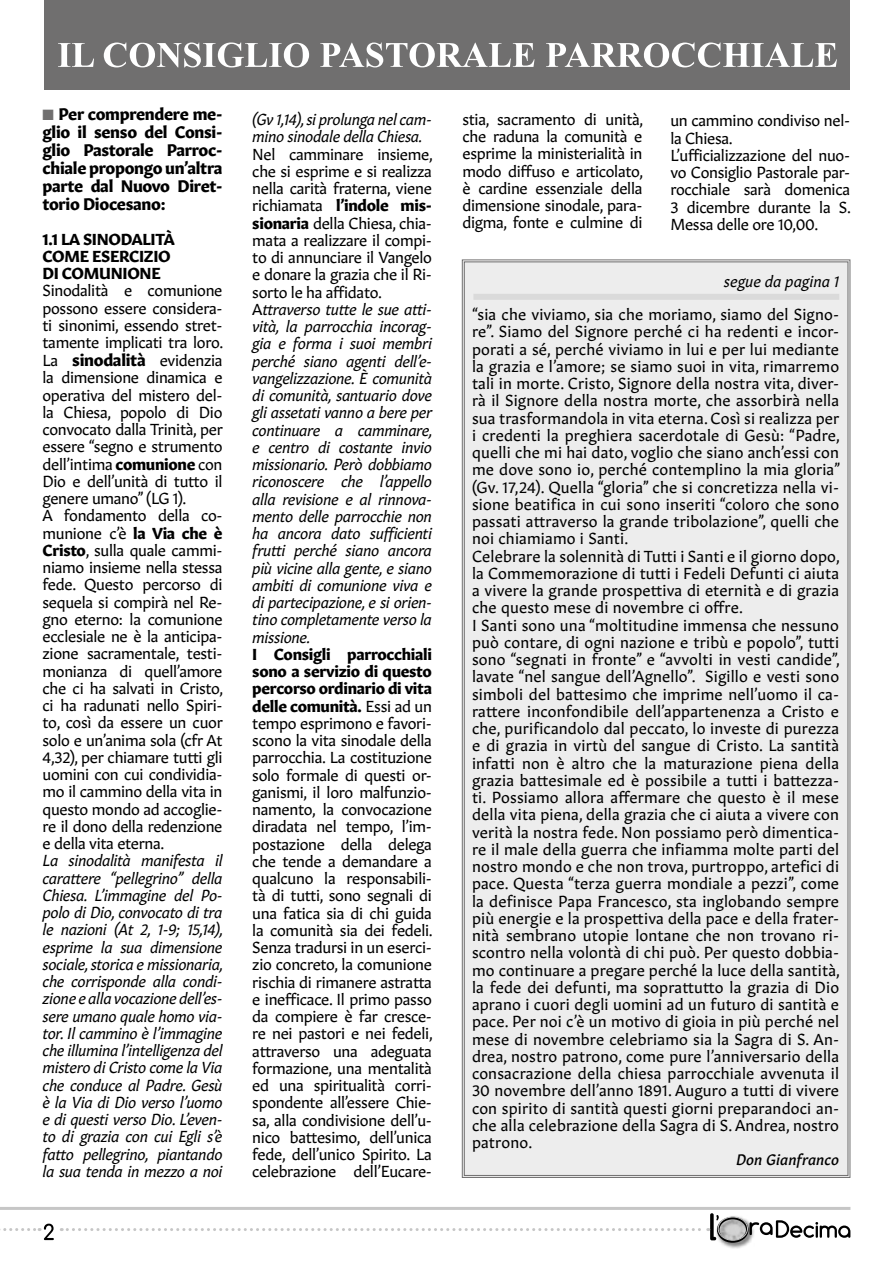
<style>
.page{position:relative;width:893px;height:1263px;background:#fff}
.page>*{position:absolute;margin:0;border:0;box-sizing:border-box;transform-origin:0 0}
.t1{font:700 16.5px/18px "Gitan Latn";letter-spacing:-.02em;color:#000;text-align:justify}
.t2{font:15.75px/17.2px "Gitan Latn";letter-spacing:.01em;color:#000;text-align:justify}
.t3{font:italic 15.75px/17.2px "Gitan Latn";letter-spacing:-.02em;color:#000}
.t4{font:15.75px/17.2px "Gitan Latn";letter-spacing:-.02em;color:#000}
.t5{font:700 15.75px/17.2px "Gitan Latn";letter-spacing:-.02em;color:#000}
.t6{font:italic 15.75px "Gitan Latn";color:#000}
.t7{font:15px "Gitan Latn Me It";letter-spacing:.01em;color:#000}
.s1{color:#706f6f}
.s2{font-weight:700;font-size:16.5px}
.s3{font-weight:700}
.s4{font-style:normal}
.s5{font-weight:700;font-style:normal}
</style>
<div class="page">
<div style="left:44px;top:0;width:806px;height:90px;background:#706f6f"></div>
<div style="left:715px;top:1215px;width:39px;height:33px;background:#000;opacity:.75"></div>
<img style="left:718px;top:1218px;width:29px;height:23px">
<div style="left:717px;top:1217px;width:31px;height:26px;border:3px solid #000;border-radius:50%"></div>
<div style="left:718px;top:1217px;width:30px;height:23px;border:1px solid #c6c6c6;border-radius:50%"></div>
<svg style="left:749px;top:1220px;width:101px;height:18px"></svg>
<svg style="left:61px;top:1213px;width:658px;height:27px"></svg>
<svg style="left:0;top:1223px;width:54px;height:17px"></svg>
<div style="left:461px;top:259px;width:390px;height:919px;background:#ededed"></div>
<div style="left:473px;top:294px;width:366px;height:6px;background:#dadada"></div>
<hr style="left:0;top:1207px;width:850px;height:3px;background:#c6c6c6">
<svg style="left:58px;top:43px;width:779px;height:24px"></svg>
<p class="t1" style="left:43px;top:104px;width:182px"><span class="s1">■</span> Per comprendere me&shy;glio il senso del Consi&shy;glio Pastorale Parroc&shy;chiale propongo un’altra parte dal Nuovo Diret&shy;torio Diocesano:</p>
<p class="t5" style="left:43px;top:229px;width:134px">1.1 LA SINODALITÀ<br>COME ESERCIZIO<br>DI COMUNIONE</p>
<p class="t4" style="left:43px;top:281px;width:182px">Sinodalità e comunione possono essere considera&shy;ti sinonimi, essendo stret&shy;tamente implicati tra loro.<br>La <span class="s2">sinodalità</span> evidenzia la dimensione dinamica e operativa del mistero del&shy;la Chiesa, popolo di Dio convocato dalla Trinità, per essere “segno e strumento dell’intima <span class="s3">comunione</span> con<br>Dio e dell’unità di tutto il genere umano” (LG 1).<br>A fondamento della co&shy;munione c’è <span class="s3">la Via che è<br>Cristo</span>, sulla quale cammi&shy;niamo insieme nella stessa fede. Questo percorso di sequela si compirà nel Re&shy;gno eterno: la comunione ecclesiale ne è la anticipa&shy;zione sacramentale, testi&shy;monianza di quell’amore che ci ha salvati in Cristo, ci ha radunati nello Spiri&shy;to, così da essere un cuor solo e un’anima sola (cfr At<br>4,32), per chiamare tutti gli uomini con cui condividia&shy;mo il cammino della vita in questo mondo ad accoglie&shy;re il dono della redenzione e della vita eterna.</p>
<p class="t3" style="left:43px;top:851px;width:182px;text-align:justify">La sinodalità manifesta il carattere “pellegrino” della Chiesa. L’immagine del Po&shy;polo di Dio, convocato di tra le nazioni (At 2, 1-9; 15,14), esprime la sua dimensione sociale, storica e missionaria, che corrisponde alla condi&shy;zione e alla vocazione dell’es&shy;sere umano quale homo via&shy;tor. Il cammino è l’immagine che illumina l’intelligenza del mistero di Cristo come la Via che conduce al Padre. Gesù è la Via di Dio verso l’uomo e di questi verso Dio. L’even&shy;to di grazia con cui Egli s’è fatto pellegrino, piantando la sua tenda in mezzo a noi</p>
<p class="t3" style="left:252px;top:110px;width:181px">(Gv 1,14), si prolunga nel cam&shy;mino sinodale della Chiesa.</p>
<p class="t3" style="left:252px;top:144px;width:182px"><span class="s4">Nel camminare insieme, che si esprime e si realizza nella carità fraterna, viene richiamata</span> <span class="s5">l’indole mis&shy;sionaria</span> <span class="s4">della Chiesa, chia&shy;mata a realizzare il compi&shy;to di annunciare il Vangelo e donare la grazia che il Ri&shy;sorto le ha affidato.<br>A</span>ttraverso tutte le sue atti&shy;vità, la parrocchia incorag&shy;gia e forma i suoi membri perché siano agenti dell’e&shy;vangelizzazione. È comunità di comunità, santuario dove gli assetati vanno a bere per continuare a camminare, e centro di costante invio missionario. Però dobbiamo riconoscere che l’appello alla revisione e al rinnova&shy;mento delle parrocchie non ha ancora dato sufficienti frutti perché siano ancora più vicine alla gente, e siano ambiti di comunione viva e di partecipazione, e si orien&shy;tino completamente verso la missione.</p>
<p class="t2" style="left:252px;top:644px;width:182px"><span class="s3">I Consigli parrocchiali sono a servizio di questo percorso ordinario di vita delle comunità.</span> Essi ad un tempo esprimono e favori&shy;scono la vita sinodale della parrocchia. La costituzione solo formale di questi or&shy;ganismi, il loro malfunzio&shy;namento, la convocazione diradata nel tempo, l’im&shy;postazione della delega che tende a demandare a qualcuno la responsabili&shy;tà di tutti, sono segnali di una fatica sia di chi guida la comunità sia dei fedeli.<br>Senza tradursi in un eserci&shy;zio concreto, la comunione rischia di rimanere astratta e inefficace. Il primo passo da compiere è far cresce&shy;re nei pastori e nei fedeli, attraverso una adeguata formazione, una mentalità ed una spiritualità corri&shy;spondente all’essere Chie&shy;sa, alla condivisione dell’u&shy;nico battesimo, dell’unica fede, dell’unico Spirito. La celebrazione dell’Eucare-</p>
<p class="t2" style="left:462px;top:109px;width:182px">stia, sacramento di unità, che raduna la comunità e esprime la ministerialità in modo diffuso e articolato, è cardine essenziale della dimensione sinodale, para&shy;digma, fonte e culmine di</p>
<p class="t4" style="left:670px;top:111px;width:182px">un cammino condiviso nel&shy;la Chiesa.<br>L’ufficializzazione del nuo&shy;vo Consiglio Pastorale par&shy;rocchiale sarà domenica<br>3 dicembre durante la S.<br>Messa delle ore 10,00.</p>
<p class="t6" style="left:724px;top:268px;width:117px">segue da pagina 1</p>
<p class="t2" style="left:472px;top:305px;width:370px;text-align:left">“sia che viviamo, sia che moriamo, siamo del Signo&shy;re”. Siamo del Signore perché ci ha redenti e incor&shy;porati a sé, perché viviamo in lui e per lui mediante la grazia e l’amore; se siamo suoi in vita, rimarremo tali in morte. Cristo, Signore della nostra vita, diver&shy;rà il Signore della nostra morte, che assorbirà nella sua trasformandola in vita eterna. Così si realizza per i credenti la preghiera sacerdotale di Gesù: “Padre, quelli che mi hai dato, voglio che siano anch’essi con me dove sono io, perché contemplino la mia gloria” (Gv. 17,24). Quella “gloria” che si concretizza nella vi&shy;sione beatifica in cui sono inseriti “coloro che sono passati attraverso la grande tribolazione”, quelli che noi chiamiamo i Santi.<br>Celebrare la solennità di Tutti i Santi e il giorno dopo, la Commemorazione di tutti i Fedeli Defunti ci aiuta a vivere la grande prospettiva di eternità e di grazia che questo mese di novembre ci offre.<br>I Santi sono una “moltitudine immensa che nessuno può contare, di ogni nazione e tribù e popolo”, tutti sono “segnati in fronte” e “avvolti in vesti candide”, lavate “nel sangue dell’Agnello”. Sigillo e vesti sono simboli del battesimo che imprime nell’uomo il ca&shy;rattere inconfondibile dell’appartenenza a Cristo e che, purificandolo dal peccato, lo investe di purezza e di grazia in virtù del sangue di Cristo. La santità infatti non è altro che la maturazione piena della grazia battesimale ed è possibile a tutti i battezza&shy;ti. Possiamo allora affermare che questo è il mese della vita piena, della grazia che ci aiuta a vivere con verità la nostra fede. Non possiamo però dimentica&shy;re il male della guerra che infiamma molte parti del nostro mondo e che non trova, purtroppo, artefici di pace. Questa “terza guerra mondiale a pezzi”, come la definisce Papa Francesco, sta inglobando sempre più energie e la prospettiva della pace e della frater&shy;nità sembrano utopie lontane che non trovano ri&shy;scontro nella volontà di chi può. Per questo dobbia&shy;mo continuare a pregare perché la luce della santità, la fede dei defunti, ma soprattutto la grazia di Dio aprano i cuori degli uomini ad un futuro di santità e pace. Per noi c’è un motivo di gioia in più perché nel mese di novembre celebriamo sia la Sagra di S. An&shy;drea, nostro patrono, come pure l’anniversario della consacrazione della chiesa parrocchiale avvenuta il 30 novembre dell’anno 1891. Auguro a tutti di vivere con spirito di santità questi giorni preparandoci an&shy;che alla celebrazione della Sagra di S. Andrea, nostro patrono.</p>
<p class="t7" style="left:736px;top:1147px;width:105px">Don Gianfranco</p>
</div>
